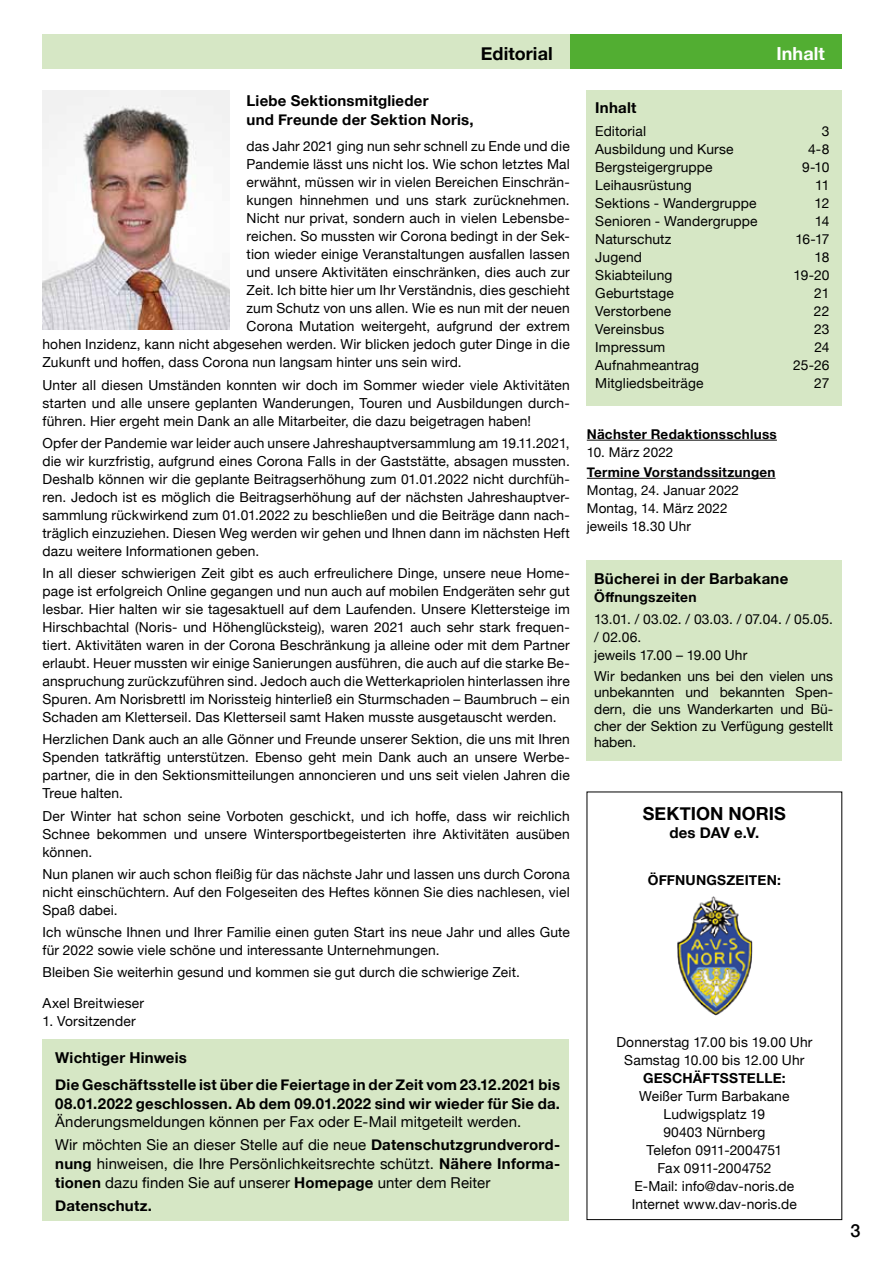
<style>
.page{position:relative;width:893px;height:1263px;background:#fff}
.page>*{position:absolute;margin:0;border:0;box-sizing:border-box;transform-origin:0 0}
.t1{font:700 18px "Helvetica Neue";letter-spacing:.005em;color:#000}
.t2{font:700 18px "Helvetica Neue";letter-spacing:.005em;color:#fff}
.t3{font:500 18px "Helvetica Neue";color:#000}
.t4{font:700 15px/18.8px "Helvetica Neue";letter-spacing:.015em;color:#000}
.t5{font:15px/23px "Helvetica Neue";letter-spacing:.005em;color:#000}
.t6{font:13.8px/18px "Helvetica Neue";letter-spacing:.01em;color:#000;text-align:justify}
.t7{font:700 13.8px "Helvetica Neue";letter-spacing:.015em;color:#000}
.t8{font:13.5px/18px "Helvetica Neue";letter-spacing:.01em;color:#000}
.t9{font:700 13.5px "Helvetica Neue";letter-spacing:.02em;color:#000}
.s1{font-weight:700}
</style>
<div class="page">
<div style="left:570px;top:34px;width:272px;height:34px;background:#52ae32"></div>
<div style="left:43px;top:34px;width:527px;height:34px;background:#d6e7c5"></div>
<img style="left:42px;top:90px;width:188px;height:240px">
<div style="left:587px;top:90px;width:255px;height:315px;background:#d6e7c5"></div>
<hr style="left:587px;top:440px;width:190px;height:1px;background:#000">
<hr style="left:587px;top:478px;width:189px;height:1px;background:#000">
<div style="left:586px;top:561px;width:256px;height:200px;background:#d6e7c5"></div>
<img style="left:677px;top:896px;width:75px;height:119px">
<div style="left:42px;top:1039px;width:527px;height:181px;background:#d6e7c5"></div>
<h1 class="t1" style="left:481px;top:39px;width:73px">Editorial</h1>
<h1 class="t2" style="left:776px;top:39px;width:50px">Inhalt</h1>
<p class="t4" style="left:247px;top:92px;width:228px">Liebe Sektionsmitglieder<br>und Freunde der Sektion Noris,</p>
<p class="t6" style="left:247px;top:138px;width:325px">das Jahr 2021 ging nun sehr schnell zu Ende und die</p>
<p class="t6" style="left:247px;top:156px;width:325px">Pandemie lässt uns nicht los. Wie schon letztes Mal</p>
<p class="t6" style="left:247px;top:174px;width:325px">erwähnt, müssen wir in vielen Bereichen Einschrän-</p>
<p class="t6" style="left:247px;top:192px;width:325px">kungen hinnehmen und uns stark zurücknehmen.</p>
<p class="t6" style="left:247px;top:210px;width:325px">Nicht nur privat, sondern auch in vielen Lebensbe-</p>
<p class="t6" style="left:247px;top:228px;width:325px">reichen. So mussten wir Corona bedingt in der Sek-</p>
<p class="t6" style="left:247px;top:246px;width:325px">tion wieder einige Veranstaltungen ausfallen lassen</p>
<p class="t6" style="left:247px;top:264px;width:325px">und unsere Aktivitäten einschränken, dies auch zur</p>
<p class="t6" style="left:247px;top:282px;width:325px">Zeit. Ich bitte hier um Ihr Verständnis, dies geschieht</p>
<p class="t6" style="left:247px;top:300px;width:325px">zum Schutz von uns allen. Wie es nun mit der neuen</p>
<p class="t6" style="left:247px;top:318px;width:325px">Corona Mutation weitergeht, aufgrund der extrem</p>
<p class="t6" style="left:43px;top:336px;width:529px">hohen Inzidenz, kann nicht abgesehen werden. Wir blicken jedoch guter Dinge in die</p>
<p class="t6" style="left:43px;top:354px;width:421px">Zukunft und hoffen, dass Corona nun langsam hinter uns sein wird.</p>
<p class="t6" style="left:43px;top:376px;width:529px">Unter all diesen Umständen konnten wir doch im Sommer wieder viele Aktivitäten starten und alle unsere geplanten Wanderungen, Touren und Ausbildungen durch&shy;führen. Hier ergeht mein Dank an alle Mitarbeiter, die dazu beigetragen haben!</p>
<p class="t6" style="left:43px;top:435px;width:529px">Opfer der Pandemie war leider auch unsere Jahreshauptversammlung am 19.11.2021, die wir kurzfristig, aufgrund eines Corona Falls in der Gaststätte, absagen mussten.<br>Deshalb können wir die geplante Beitragserhöhung zum 01.01.2022 nicht durchfüh&shy;ren. Jedoch ist es möglich die Beitragserhöhung auf der nächsten Jahreshauptver&shy;sammlung rückwirkend zum 01.01.2022 zu beschließen und die Beiträge dann nach&shy;träglich einzuziehen. Diesen Weg werden wir gehen und Ihnen dann im nächsten Heft dazu weitere Informationen geben.</p>
<p class="t6" style="left:43px;top:565px;width:529px">In all dieser schwierigen Zeit gibt es auch erfreulichere Dinge, unsere neue Home&shy;page ist erfolgreich Online gegangen und nun auch auf mobilen Endgeräten sehr gut lesbar. Hier halten wir sie tagesaktuell auf dem Laufenden. Unsere Klettersteige im Hirschbachtal (Noris- und Höhenglücksteig), waren 2021 auch sehr stark frequen&shy;tiert. Aktivitäten waren in der Corona Beschränkung ja alleine oder mit dem Partner erlaubt. Heuer mussten wir einige Sanierungen ausführen, die auch auf die starke Be&shy;anspruchung zurückzuführen sind. Jedoch auch die Wetterkapriolen hinterlassen ihre Spuren. Am Norisbrettl im Norissteig hinterließ ein Sturmschaden – Baumbruch – ein Schaden am Kletterseil. Das Kletterseil samt Haken musste ausgetauscht werden.</p>
<p class="t6" style="left:43px;top:731px;width:529px">Herzlichen Dank auch an alle Gönner und Freunde unserer Sektion, die uns mit Ihren Spenden tatkräftig unterstützen. Ebenso geht mein Dank auch an unsere Werbe&shy;partner, die in den Sektionsmitteilungen annoncieren und uns seit vielen Jahren die Treue halten.</p>
<p class="t6" style="left:43px;top:807px;width:529px">Der Winter hat schon seine Vorboten geschickt, und ich hoffe, dass wir reichlich Schnee bekommen und unsere Wintersportbegeisterten ihre Aktivitäten ausüben können.</p>
<p class="t6" style="left:43px;top:866px;width:529px">Nun planen wir auch schon fleißig für das nächste Jahr und lassen uns durch Corona nicht einschüchtern. Auf den Folgeseiten des Heftes können Sie dies nachlesen, viel Spaß dabei.</p>
<p class="t6" style="left:43px;top:924px;width:529px">Ich wünsche Ihnen und Ihrer Familie einen guten Start ins neue Jahr und alles Gute für 2022 sowie viele schöne und interessante Unternehmungen.</p>
<p class="t6" style="left:43px;top:964px;width:479px">Bleiben Sie weiterhin gesund und kommen sie gut durch die schwierige Zeit.</p>
<p class="t6" style="left:43px;top:995px;width:103px">Axel Breitwieser</p>
<p class="t6" style="left:43px;top:1013px;width:95px">1. Vorsitzender</p>
<p class="t4" style="left:55px;top:1044px;width:506px;line-height:27.3px">Wichtiger Hinweis<br>Die Geschäftsstelle ist über die Feiertage in der Zeit vom 23.12.2021 bis</p>
<p class="t4" style="left:55px;top:1094px;width:506px">08.01.2022 geschlossen. Ab dem 09.01.2022 sind wir wieder für Sie da.</p>
<p class="t5" style="left:55px;top:1111px;width:506px">Änderungsmeldungen können per Fax oder E-Mail mitgeteilt werden.<br>Wir möchten Sie an dieser Stelle auf die neue <span class="s1">Datenschutzgrundverord-</span></p>
<p class="t5" style="left:55px;top:1155px;width:506px;line-height:18.8px"><span class="s1">nung</span> hinweisen, die Ihre Persönlichkeitsrechte schützt. <span class="s1">Nähere Informa&shy;tionen</span> dazu finden Sie auf unserer <span class="s1">Homepage</span> unter dem Reiter</p>
<p class="t4" style="left:55px;top:1196px;width:98px">Datenschutz.</p>
<p class="t4" style="left:595px;top:99px;width:43px">Inhalt</p>
<p class="t6" style="left:595px;top:123px;width:52px">Editorial</p>
<p class="t6" style="left:822px;top:123px;width:9px">3</p>
<p class="t6" style="left:595px;top:141px;width:140px">Ausbildung und Kurse</p>
<p class="t6" style="left:808px;top:141px;width:23px">4-8</p>
<p class="t6" style="left:595px;top:159px;width:119px">Bergsteigergruppe</p>
<p class="t6" style="left:802px;top:159px;width:29px">9-10</p>
<p class="t6" style="left:595px;top:177px;width:98px">Leihausrüstung</p>
<p class="t6" style="left:815px;top:177px;width:16px">11</p>
<p class="t6" style="left:595px;top:195px;width:163px">Sektions - Wandergruppe</p>
<p class="t6" style="left:815px;top:195px;width:16px">12</p>
<p class="t6" style="left:595px;top:213px;width:164px">Senioren - Wandergruppe</p>
<p class="t6" style="left:815px;top:213px;width:16px">14</p>
<p class="t6" style="left:595px;top:231px;width:78px">Naturschutz</p>
<p class="t6" style="left:795px;top:231px;width:35px">16-17</p>
<p class="t6" style="left:595px;top:249px;width:48px">Jugend</p>
<p class="t6" style="left:815px;top:249px;width:16px">18</p>
<p class="t6" style="left:595px;top:267px;width:79px">Skiabteilung</p>
<p class="t6" style="left:794px;top:267px;width:37px">19-20</p>
<p class="t6" style="left:595px;top:285px;width:80px">Geburtstage</p>
<p class="t6" style="left:814px;top:285px;width:17px">21</p>
<p class="t6" style="left:595px;top:303px;width:77px">Verstorbene</p>
<p class="t6" style="left:814px;top:303px;width:17px">22</p>
<p class="t6" style="left:595px;top:321px;width:71px">Vereinsbus</p>
<p class="t6" style="left:814px;top:321px;width:17px">23</p>
<p class="t6" style="left:595px;top:339px;width:71px">Impressum</p>
<p class="t6" style="left:814px;top:339px;width:16px">24</p>
<p class="t6" style="left:595px;top:357px;width:105px">Aufnahmeantrag</p>
<p class="t6" style="left:793px;top:357px;width:38px">25-26</p>
<p class="t6" style="left:595px;top:375px;width:110px">Mitgliedsbeiträge</p>
<p class="t6" style="left:814px;top:375px;width:17px">27</p>
<p class="t9" style="left:587px;top:423px;width:192px">Nächster Redaktionsschluss</p>
<p class="t8" style="left:587px;top:444px;width:88px">10. März 2022</p>
<p class="t9" style="left:587px;top:461px;width:190px">Termine Vorstandssitzungen</p>
<p class="t8" style="left:587px;top:482px;width:154px">Montag, 24. Januar 2022<br>Montag, 14. März 2022 jeweils 18.30 Uhr</p>
<p class="t4" style="left:594px;top:569px;width:196px">Bücherei in der Barbakane</p>
<p class="t7" style="left:594px;top:586px;width:104px">Öffnungszeiten</p>
<p class="t6" style="left:594px;top:611px;width:240px;text-align:left">13.01. / 03.02. / 03.03. / 07.04. / 05.05. / 02.06.<br>jeweils 17.00 – 19.00 Uhr</p>
<p class="t6" style="left:594px;top:668px;width:240px;line-height:16.5px">Wir bedanken uns bei den vielen uns unbekannten und bekannten Spen&shy;dern, die uns Wanderkarten und Bü&shy;cher der Sektion zu Verfügung gestellt haben.</p>
<h1 class="t1" style="left:643px;top:800px;width:145px">SEKTION NORIS</h1>
<p class="t4" style="left:669px;top:824px;width:91px">des DAV e.V.</p>
<p class="t7" style="left:648px;top:869px;width:135px">ÖFFNUNGSZEITEN:</p>
<p class="t6" style="left:616px;top:1034px;width:198px;text-align:center">Donnerstag 17.00 bis 19.00 Uhr<br>Samstag 10.00 bis 12.00 Uhr</p>
<p class="t7" style="left:643px;top:1067px;width:144px">GESCHÄFTSSTELLE:</p>
<p class="t6" style="left:632px;top:1088px;width:167px;text-align:center">Weißer Turm Barbakane<br>Ludwigsplatz 19<br>90403 Nürnberg<br>Telefon 0911-2004751<br>Fax 0911-2004752<br>E-Mail: info@dav-noris.de<br>Internet www.dav-noris.de</p>
<h1 class="t3" style="left:850px;top:1216px;width:12px">3</h1>
</div>
